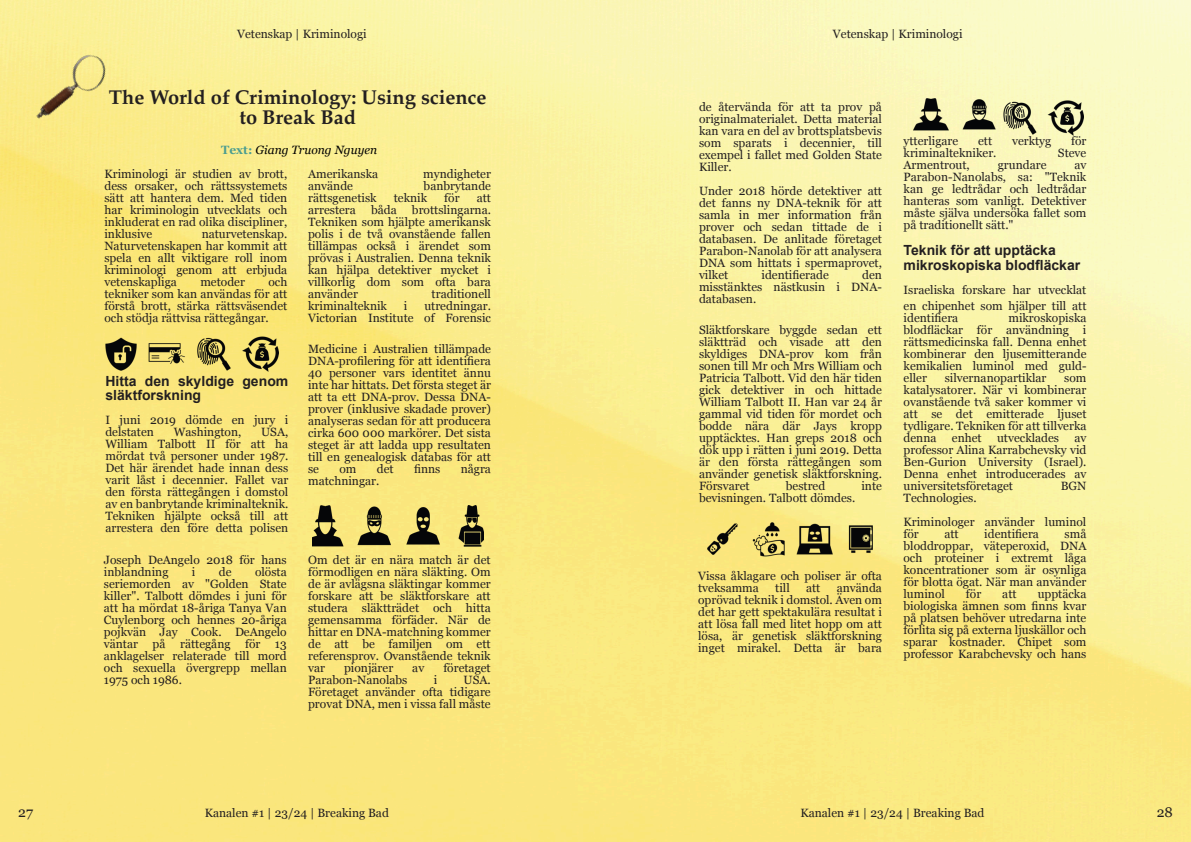
<style>
.page{position:relative;width:1191px;height:842px;background:#fff}
.page>*{position:absolute;margin:0;border:0;box-sizing:border-box;transform-origin:0 0}
.t1{font:700 20px/20px "Palatino";color:#231f20;text-align:center}
.t2{font:700 14px/14.5px "Arial";color:#231f20}
.t3{font:14px "Georgia";color:#231f20}
.t4{font:12px/12px "Georgia";color:#231f20;text-align:justify}
.t5{font:italic 12px "Georgia";color:#000}
.s1{font-weight:700;font-style:normal;color:#4d9d90}
</style>
<div class="page">
<img style="left:0;top:0;width:1191px;height:842px">
<img style="left:26px;top:39px;width:90px;height:102px">
<img style="left:313px;top:505px;width:170px;height:41px">
<img style="left:106px;top:336px;width:172px;height:36px">
<img style="left:1003px;top:100px;width:80px;height:36px">
<img style="left:707px;top:523px;width:165px;height:33px">
<img style="left:913px;top:99px;width:82px;height:31px">
<p class="t4" style="left:237px;top:28px;width:131px">Vetenskap | Kriminologi</p>
<h1 class="t1" style="left:109px;top:88px;width:379px">The World of Criminology: Using science to Break Bad</h1>
<p class="t5" style="left:221px;top:145px;width:157px"><span class="s1">Text:</span> Giang Truong Nguyen</p>
<p class="t4" style="left:104px;top:168px;width:184px">Kriminologi är studien av brott, dess orsaker, och rättssystemets sätt att hantera dem. Med tiden har kriminologin utvecklats och inkluderat en rad olika discipliner, inklusive</p>
<p class="t4" style="left:104px;top:228px;width:184px;text-indent:97px">naturvetenskap.<br>Naturvetenskapen har kommit att spela en allt viktigare roll inom kriminologi genom att erbjuda vetenskapliga</p>
<p class="t4" style="left:104px;top:276px;width:184px;text-indent:164px">och tekniker som kan användas för att förstå brott, stärka rättsväsendet och stödja rättvisa rättegångar.</p>
<p class="t4" style="left:200px;top:276px;width:46px">metoder</p>
<p class="t2" style="left:105px;top:375px;width:184px">Hitta den skyldige genom släktforskning</p>
<p class="t4" style="left:105px;top:415px;width:184px">I juni 2019 dömde en jury i delstaten</p>
<p class="t4" style="left:174px;top:427px;width:69px">Washington,</p>
<p class="t4" style="left:105px;top:427px;width:184px;text-indent:156px">USA, William Talbott II för att ha mördat två personer under 1987.<br>Det här ärendet hade innan dess varit låst i decennier. Fallet var den första rättegången i domstol av en banbrytande kriminalteknik.<br>Tekniken hjälpte också till att arrestera den före detta polisen</p>
<p class="t4" style="left:104px;top:555px;width:184px">Joseph DeAngelo 2018 för hans inblandning</p>
<p class="t4" style="left:104px;top:567px;width:184px;text-indent:151px">olösta seriemorden av "Golden State killer". Talbott dömdes i juni för att ha mördat 18-åriga Tanya Van Cuylenborg och hennes 20-åriga pojkvän Jay Cook. DeAngelo väntar på rättegång för 13 anklagelser relaterade till mord och sexuella övergrepp mellan 1975 och 1986.</p>
<p class="t4" style="left:192px;top:567px;width:5px">i</p>
<p class="t4" style="left:219px;top:567px;width:14px">de</p>
<p class="t4" style="left:308px;top:168px;width:72px">Amerikanska</p>
<p class="t4" style="left:423px;top:168px;width:69px">myndigheter</p>
<p class="t4" style="left:308px;top:180px;width:46px">använde</p>
<p class="t4" style="left:423px;top:180px;width:69px">banbrytande</p>
<p class="t4" style="left:308px;top:192px;width:70px">rättsgenetisk</p>
<p class="t4" style="left:394px;top:192px;width:35px">teknik</p>
<p class="t4" style="left:444px;top:192px;width:17px">för</p>
<p class="t4" style="left:477px;top:192px;width:16px">att</p>
<p class="t4" style="left:308px;top:204px;width:49px">arrestera</p>
<p class="t4" style="left:371px;top:204px;width:27px">båda</p>
<p class="t4" style="left:308px;top:204px;width:184px;text-indent:104px">brottslingarna.<br>Tekniken som hjälpte amerikansk polis i de två ovanstående fallen tillämpas också i ärendet som prövas i Australien. Denna teknik kan hjälpa detektiver mycket i villkorlig dom som ofta bara använder</p>
<p class="t4" style="left:431px;top:288px;width:61px">traditionell</p>
<p class="t4" style="left:308px;top:300px;width:184px;text-align:right">utredningar.<br>Victorian Institute of Forensic</p>
<p class="t4" style="left:308px;top:344px;width:184px">Medicine i Australien tillämpade DNA-profilering för att identifiera 40 personer vars identitet ännu inte har hittats. Det första steget är att ta ett DNA-prov. Dessa DNA&shy;prover (inklusive skadade prover) analyseras sedan för att producera cirka 600 000 markörer. Det sista steget är att ladda upp resultaten till en genealogisk databas för att se</p>
<p class="t4" style="left:308px;top:300px;width:80px">kriminalteknik</p>
<p class="t4" style="left:404px;top:300px;width:5px">i</p>
<p class="t4" style="left:339px;top:464px;width:19px">om</p>
<p class="t4" style="left:377px;top:464px;width:18px">det</p>
<p class="t4" style="left:414px;top:464px;width:28px">finns</p>
<p class="t4" style="left:461px;top:464px;width:32px">några</p>
<p class="t4" style="left:308px;top:476px;width:73px">matchningar.</p>
<p class="t4" style="left:308px;top:555px;width:184px">Om det är en nära match är det förmodligen en nära släkting. Om de är avlägsna släktingar kommer forskare att be släktforskare att studera släktträdet och hitta gemensamma förfäder. När de hittar en DNA-matchning kommer de att be familjen om ett referensprov. Ovanstående teknik var</p>
<p class="t4" style="left:344px;top:663px;width:51px">pionjärer</p>
<p class="t4" style="left:412px;top:663px;width:14px">av</p>
<p class="t4" style="left:443px;top:663px;width:49px">företaget</p>
<p class="t4" style="left:308px;top:675px;width:101px">Parabon-Nanolabs</p>
<p class="t4" style="left:434px;top:675px;width:5px">i</p>
<p class="t4" style="left:308px;top:675px;width:184px;text-indent:155px">USA.<br>Företaget använder ofta tidigare provat DNA, men i vissa fall måste</p>
<p class="t3" style="left:18px;top:806px;width:16px">27</p>
<p class="t4" style="left:205px;top:808px;width:186px">Kanalen #1 | 23/24 | Breaking Bad</p>
<p class="t4" style="left:833px;top:28px;width:131px">Vetenskap | Kriminologi</p>
<p class="t4" style="left:699px;top:101px;width:184px">de återvända för att ta prov på originalmaterialet. Detta material kan vara en del av brottsplatsbevis som sparats i decennier, till exempel i fallet med Golden State Killer.</p>
<p class="t4" style="left:699px;top:185px;width:184px">Under 2018 hörde detektiver att det fanns ny DNA-teknik för att samla in mer information från prover och sedan tittade de i databasen. De anlitade företaget Parabon-Nanolab för att analysera DNA som hittats i spermaprovet, vilket</p>
<p class="t4" style="left:761px;top:269px;width:69px">identifierade</p>
<p class="t4" style="left:699px;top:269px;width:184px;text-indent:163px">den misstänktes nästkusin i DNA&shy;databasen.</p>
<p class="t4" style="left:699px;top:324px;width:184px">Släktforskare byggde sedan ett släktträd och visade att den skyldiges DNA-prov kom från sonen till Mr och Mrs William och Patricia Talbott. Vid den här tiden gick detektiver in och hittade William Talbott II. Han var 24 år gammal vid tiden för mordet och bodde nära där Jays kropp upptäcktes. Han greps 2018 och dök upp i rätten i juni 2019. Detta är den första rättegången som använder genetisk släktforskning.<br>Försvaret</p>
<p class="t4" style="left:786px;top:480px;width:41px">bestred</p>
<p class="t4" style="left:861px;top:480px;width:22px">inte</p>
<p class="t4" style="left:699px;top:492px;width:158px">bevisningen. Talbott dömdes.</p>
<p class="t4" style="left:698px;top:570px;width:185px">Vissa åklagare och poliser är ofta tveksamma</p>
<p class="t4" style="left:698px;top:582px;width:185px;text-indent:139px">använda oprövad teknik i domstol. Även om det har gett spektakulära resultat i att lösa fall med litet hopp om att lösa, är genetisk släktforskning inget mirakel. Detta är bara</p>
<p class="t4" style="left:775px;top:582px;width:16px">till</p>
<p class="t4" style="left:806px;top:582px;width:16px">att</p>
<p class="t4" style="left:903px;top:136px;width:56px">ytterligare</p>
<p class="t4" style="left:978px;top:136px;width:16px">ett</p>
<p class="t4" style="left:1012px;top:136px;width:41px">verktyg</p>
<p class="t4" style="left:1071px;top:136px;width:17px">för</p>
<p class="t4" style="left:903px;top:148px;width:94px">kriminaltekniker.</p>
<p class="t4" style="left:1058px;top:148px;width:30px">Steve</p>
<p class="t4" style="left:903px;top:160px;width:68px">Armentrout,</p>
<p class="t4" style="left:997px;top:160px;width:50px">grundare</p>
<p class="t4" style="left:903px;top:160px;width:184px;text-indent:171px">av Parabon-Nanolabs, sa: "Teknik kan ge ledtrådar och ledtrådar hanteras som vanligt. Detektiver måste själva undersöka fallet som på traditionellt sätt."</p>
<p class="t2" style="left:903px;top:244px;width:178px">Teknik för att upptäcka mikroskopiska blodfläckar</p>
<p class="t4" style="left:903px;top:283px;width:184px;line-height:15.9px">Israeliska forskare har utvecklat en chipenhet som hjälper till att</p>
<p class="t4" style="left:903px;top:312px;width:56px">identifiera</p>
<p class="t4" style="left:903px;top:312px;width:184px;text-indent:105px">mikroskopiska blodfläckar för användning i rättsmedicinska fall. Denna enhet kombinerar den ljusemitterande kemikalien luminol med guld&shy;eller</p>
<p class="t4" style="left:944px;top:372px;width:103px">silvernanopartiklar</p>
<p class="t4" style="left:903px;top:372px;width:184px;text-indent:161px">som katalysatorer. När vi kombinerar ovanstående två saker kommer vi att se det emitterade ljuset tydligare. Tekniken för att tillverka denna</p>
<p class="t4" style="left:952px;top:432px;width:31px">enhet</p>
<p class="t4" style="left:997px;top:432px;width:64px">utvecklades</p>
<p class="t4" style="left:903px;top:432px;width:184px;text-indent:171px">av professor Alina Karrabchevsky vid Ben-Gurion University (Israel).<br>Denna enhet introducerades av universitetsföretaget</p>
<p class="t4" style="left:1060px;top:480px;width:27px">BGN</p>
<p class="t4" style="left:903px;top:486px;width:184px;line-height:24.5px">Technologies.<br>Kriminologer använder luminol</p>
<p class="t4" style="left:903px;top:529px;width:17px">för</p>
<p class="t4" style="left:944px;top:529px;width:16px">att</p>
<p class="t4" style="left:984px;top:529px;width:56px">identifiera</p>
<p class="t4" style="left:903px;top:529px;width:184px;text-indent:161px">små bloddroppar, väteperoxid, DNA och proteiner i extremt låga koncentrationer som är osynliga för blotta ögat. När man använder luminol</p>
<p class="t4" style="left:903px;top:589px;width:184px;text-indent:134px">upptäcka biologiska ämnen som finns kvar på platsen behöver utredarna inte förlita sig på externa ljuskällor och sparar kostnader. Chipet som professor Karabchevsky och hans</p>
<p class="t4" style="left:966px;top:589px;width:17px">för</p>
<p class="t4" style="left:1002px;top:589px;width:16px">att</p>
<p class="t4" style="left:800px;top:808px;width:186px">Kanalen #1 | 23/24 | Breaking Bad</p>
<p class="t3" style="left:1156px;top:806px;width:18px">28</p>
</div>
